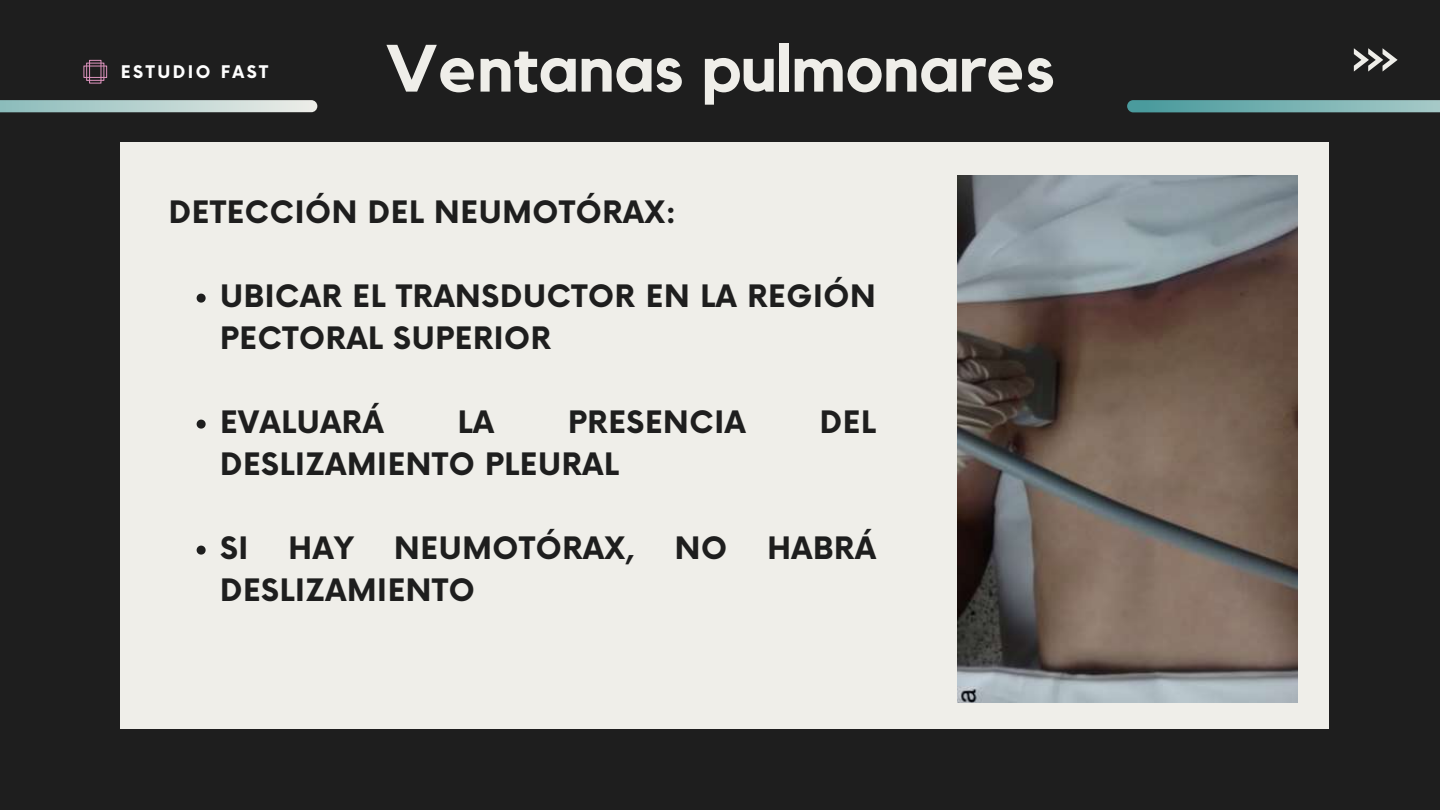
<style>
.page{position:relative;width:1440px;height:810px;background:#1e1e1e}
.page>*{position:absolute;margin:0;border:0;box-sizing:border-box;transform-origin:0 0}
.t1{font:700 66px "Kollektif";color:#efeee9}
.t2{font:700 30.1px/42px "Now";letter-spacing:.02em;color:#1e1e1e}
.t3{font:700 17px "Now";letter-spacing:.145em;color:#fff}
</style>
<div class="page">
<div style="left:121px;top:142px;width:1208px;height:587px;background:#efeee9"></div>
<svg style="left:1354px;top:48px;width:44px;height:23px"></svg>
<svg style="left:0;top:100px;width:317px;height:12px;background:#b9d1cf"></svg>
<svg style="left:1127px;top:100px;width:313px;height:12px;background:#74aeaf"></svg>
<svg style="left:197px;top:294px;width:9px;height:9px"></svg>
<svg style="left:197px;top:420px;width:9px;height:9px"></svg>
<svg style="left:197px;top:546px;width:9px;height:9px"></svg>
<img style="left:957px;top:176px;width:341px;height:526px">
<p class="t3" style="left:121px;top:63px;width:149px">ESTUDIO FAST</p>
<h1 class="t1" style="left:385px;top:38px;width:671px">Ventanas pulmonares</h1>
<p class="t2" style="left:169px;top:193px;width:509px">DETECCIÓN DEL NEUMOTÓRAX:</p>
<p class="t2" style="left:220px;top:277px;width:657px">UBICAR EL TRANSDUCTOR EN LA REGIÓN<br>PECTORAL SUPERIOR</p>
<p class="t2" style="left:220px;top:403px;width:165px">EVALUARÁ</p>
<p class="t2" style="left:458px;top:403px;width:38px">LA</p>
<p class="t2" style="left:568px;top:403px;width:179px">PRESENCIA</p>
<p class="t2" style="left:820px;top:403px;width:57px">DEL</p>
<p class="t2" style="left:220px;top:445px;width:400px">DESLIZAMIENTO PLEURAL</p>
<p class="t2" style="left:220px;top:529px;width:30px">SI</p>
<p class="t2" style="left:288px;top:529px;width:67px">HAY</p>
<p class="t2" style="left:394px;top:529px;width:242px">NEUMOTÓRAX,</p>
<p class="t2" style="left:675px;top:529px;width:54px">NO</p>
<p class="t2" style="left:767px;top:529px;width:110px">HABRÁ</p>
<p class="t2" style="left:220px;top:571px;width:256px">DESLIZAMIENTO</p>
</div>
